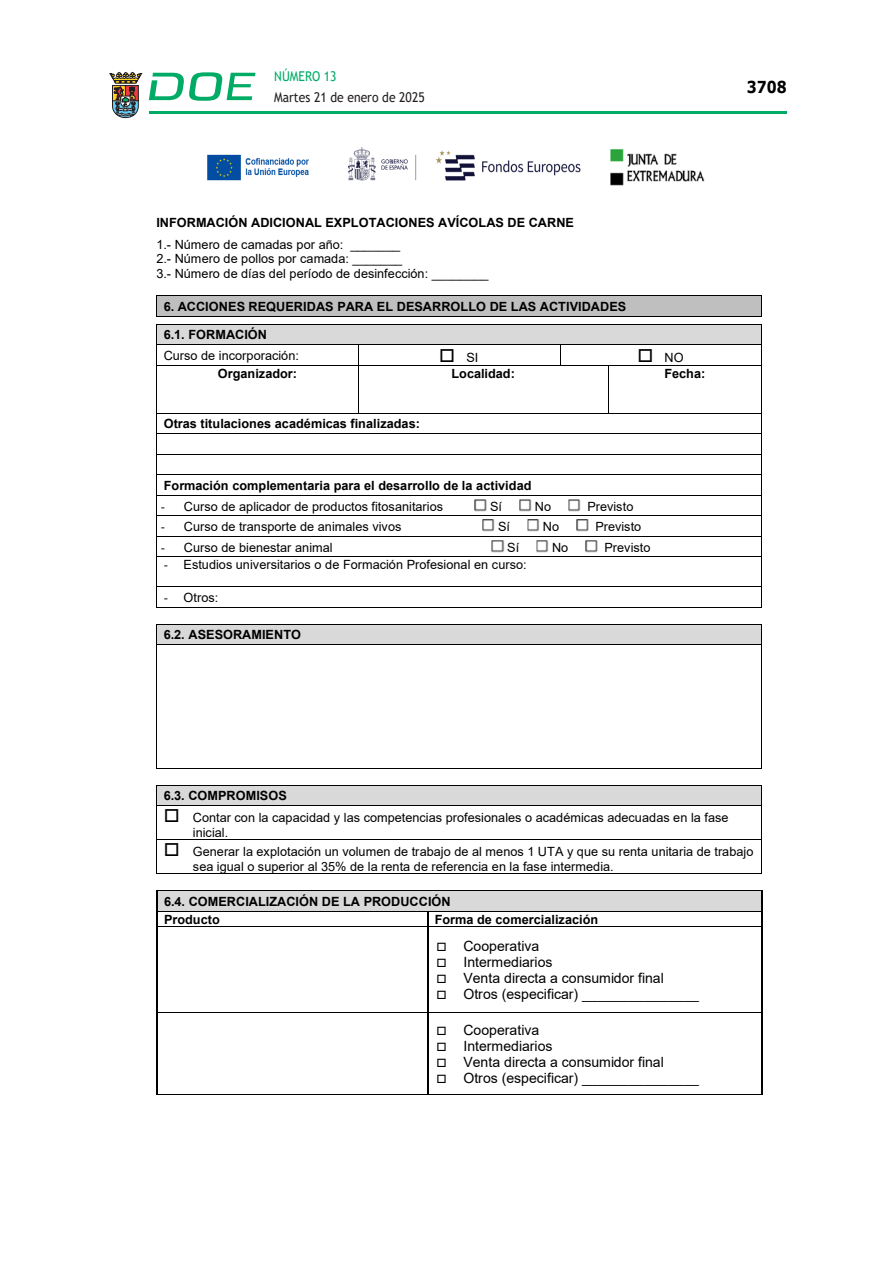
<style>
.page{position:relative;width:893px;height:1263px;background:#fff}
.page>*{position:absolute;margin:0;border:0;box-sizing:border-box;transform-origin:0 0}
.t1{font:700 16.5px "Verdana";color:#000;scale:.85 1}
.t2{font:14.1px "Arial";color:#000}
.t3{font:13.5px "Trebuchet MS";color:#231f20;scale:.9 1}
.t4{font:13.5px "Trebuchet MS";color:#00ab67;scale:.9 1}
.t5{font:12.75px/14.7px "Arial";color:#000}
.t6{font:700 12.75px/21.9px "Arial";color:#000}
.s1{font-weight:400}
.s2{font-weight:700}
.s3{font-family:"Aptos"}
</style>
<div class="page">
<hr style="left:149px;top:111px;width:638px;height:3px;background:#00ab66">
<svg style="left:109px;top:72px;width:33px;height:46px"></svg>
<svg style="left:149px;top:72px;width:106px;height:29px"></svg>
<img style="left:207px;top:147px;width:374px;height:34px">
<img style="left:610px;top:149px;width:95px;height:37px">
<div style="left:157px;top:296px;width:604px;height:20px;background:#bfbfbf"></div>
<hr style="left:157px;top:295px;width:604px;height:1px;background:#000">
<svg style="left:156px;top:295px;width:1px;height:22px"></svg>
<hr style="left:157px;top:316px;width:604px;height:1px;background:#000">
<svg style="left:761px;top:295px;width:1px;height:22px"></svg>
<div style="left:157px;top:325px;width:604px;height:19px;background:#d9d9d9"></div>
<hr style="left:157px;top:324px;width:604px;height:1px;background:#000">
<hr style="left:157px;top:344px;width:201px;height:1px;background:#000">
<hr style="left:359px;top:344px;width:201px;height:1px;background:#000">
<hr style="left:560px;top:344px;width:201px;height:1px;background:#000">
<svg style="left:156px;top:324px;width:1px;height:42px"></svg>
<hr style="left:157px;top:365px;width:201px;height:1px;background:#000">
<svg style="left:358px;top:344px;width:1px;height:22px"></svg>
<hr style="left:359px;top:365px;width:201px;height:1px;background:#000">
<svg style="left:560px;top:345px;width:1px;height:20px"></svg>
<hr style="left:560px;top:365px;width:48px;height:1px;background:#000">
<hr style="left:608px;top:365px;width:153px;height:1px;background:#000">
<svg style="left:761px;top:324px;width:1px;height:42px"></svg>
<hr style="left:156px;top:366px;width:1px;height:47px;background:#000">
<hr style="left:358px;top:366px;width:1px;height:47px;background:#000">
<hr style="left:608px;top:366px;width:1px;height:47px;background:#000">
<hr style="left:761px;top:366px;width:1px;height:47px;background:#000">
<hr style="left:157px;top:413px;width:201px;height:1px;background:#000">
<hr style="left:359px;top:413px;width:249px;height:1px;background:#000">
<hr style="left:608px;top:413px;width:153px;height:1px;background:#000">
<hr style="left:157px;top:433px;width:604px;height:1px;background:#000">
<hr style="left:157px;top:454px;width:604px;height:1px;background:#000">
<hr style="left:157px;top:474px;width:604px;height:1px;background:#000">
<hr style="left:157px;top:495px;width:604px;height:1px;background:#000">
<hr style="left:157px;top:515px;width:604px;height:1px;background:#000">
<hr style="left:157px;top:536px;width:604px;height:1px;background:#000">
<hr style="left:157px;top:556px;width:604px;height:1px;background:#000">
<hr style="left:157px;top:586px;width:604px;height:1px;background:#000">
<svg style="left:156px;top:413px;width:1px;height:195px"></svg>
<hr style="left:157px;top:607px;width:604px;height:1px;background:#000">
<svg style="left:761px;top:413px;width:1px;height:195px"></svg>
<div style="left:157px;top:624px;width:604px;height:20px;background:#d9d9d9"></div>
<hr style="left:157px;top:624px;width:604px;height:1px;background:#000">
<svg style="left:156px;top:624px;width:1px;height:21px"></svg>
<hr style="left:157px;top:644px;width:604px;height:1px;background:#000">
<svg style="left:761px;top:624px;width:1px;height:21px"></svg>
<hr style="left:156px;top:645px;width:1px;height:123px;background:#000">
<hr style="left:157px;top:768px;width:604px;height:1px;background:#000">
<hr style="left:761px;top:645px;width:1px;height:123px;background:#000">
<div style="left:157px;top:786px;width:604px;height:19px;background:#d9d9d9"></div>
<hr style="left:157px;top:785px;width:604px;height:1px;background:#000">
<svg style="left:156px;top:785px;width:1px;height:21px"></svg>
<hr style="left:157px;top:805px;width:604px;height:1px;background:#000">
<svg style="left:761px;top:785px;width:1px;height:21px"></svg>
<hr style="left:156px;top:806px;width:1px;height:33px;background:#000">
<hr style="left:761px;top:806px;width:1px;height:33px;background:#000">
<hr style="left:157px;top:839px;width:604px;height:1px;background:#000">
<hr style="left:156px;top:840px;width:1px;height:33px;background:#000">
<hr style="left:157px;top:873px;width:604px;height:1px;background:#000">
<hr style="left:761px;top:840px;width:1px;height:33px;background:#000">
<div style="left:158px;top:891px;width:603px;height:20px;background:#d9d9d9"></div>
<hr style="left:156px;top:890px;width:605px;height:1px;background:#000">
<hr style="left:156px;top:891px;width:2px;height:20px;background:#000">
<hr style="left:761px;top:891px;width:2px;height:20px;background:#000">
<hr style="left:158px;top:911px;width:269px;height:1px;background:#000">
<hr style="left:428px;top:911px;width:333px;height:1px;background:#000">
<svg style="left:156px;top:911px;width:2px;height:16px"></svg>
<hr style="left:158px;top:926px;width:269px;height:1px;background:#000">
<svg style="left:427px;top:911px;width:1px;height:16px"></svg>
<hr style="left:428px;top:926px;width:333px;height:1px;background:#000">
<svg style="left:761px;top:911px;width:2px;height:16px"></svg>
<hr style="left:156px;top:927px;width:2px;height:85px;background:#000">
<hr style="left:427px;top:927px;width:1px;height:85px;background:#000">
<hr style="left:761px;top:927px;width:2px;height:85px;background:#000">
<hr style="left:158px;top:1012px;width:269px;height:1px;background:#000">
<hr style="left:428px;top:1012px;width:333px;height:1px;background:#000">
<hr style="left:156px;top:1013px;width:2px;height:81px;background:#000">
<hr style="left:156px;top:1094px;width:271px;height:1px;background:#000">
<hr style="left:427px;top:1013px;width:1px;height:81px;background:#000">
<hr style="left:428px;top:1094px;width:333px;height:1px;background:#000">
<hr style="left:761px;top:1013px;width:2px;height:81px;background:#000">
<svg style="left:475px;top:499px;width:12px;height:12px"></svg>
<svg style="left:520px;top:499px;width:12px;height:12px"></svg>
<svg style="left:569px;top:499px;width:12px;height:12px"></svg>
<svg style="left:483px;top:520px;width:12px;height:12px"></svg>
<svg style="left:527px;top:520px;width:12px;height:12px"></svg>
<svg style="left:577px;top:520px;width:11px;height:12px"></svg>
<svg style="left:492px;top:540px;width:12px;height:12px"></svg>
<svg style="left:536px;top:540px;width:13px;height:12px"></svg>
<svg style="left:586px;top:540px;width:12px;height:12px"></svg>
<p class="t4" style="left:274px;top:67px;width:71px">NÚMERO 13</p>
<p class="t3" style="left:274px;top:88px;width:169px">Martes 21 de enero de 2025</p>
<p class="t1" style="left:747px;top:75px;width:48px">3708</p>
<p class="t6" style="left:156px;top:211px;width:419px">INFORMACIÓN ADICIONAL EXPLOTACIONES AVÍCOLAS DE CARNE<br><span class="s1">1.- Número de camadas por año: _______</span></p>
<p class="t5" style="left:156px;top:251px;width:334px">2.- Número de pollos por camada: _______<br>3.- Número de días del período de desinfección: ________</p>
<p class="t6" style="left:164px;top:295px;width:464px">6. ACCIONES REQUERIDAS PARA EL DESARROLLO DE LAS ACTIVIDADES</p>
<p class="t5" style="left:164px;top:324px;width:137px;line-height:20.5px"><span class="s2">6.1. FORMACIÓN<br></span>Curso de incorporación:</p>
<p class="t5" style="left:439px;top:350px;width:41px">□ SI</p>
<p class="t5" style="left:637px;top:350px;width:48px">□ NO</p>
<p class="t6" style="left:218px;top:362px;width:81px">Organizador:</p>
<p class="t6" style="left:451px;top:362px;width:65px">Localidad:</p>
<p class="t6" style="left:664px;top:362px;width:42px">Fecha:</p>
<p class="t6" style="left:164px;top:413px;width:258px">Otras titulaciones académicas finalizadas:</p>
<p class="t6" style="left:164px;top:474px;width:369px">Formación complementaria para el desarrollo de la actividad</p>
<p class="t5" style="left:161px;top:499px;width:284px"><span class="s3">-</span> Curso de aplicador de productos fitosanitarios</p>
<p class="t5" style="left:490px;top:499px;width:13px">Sí</p>
<p class="t5" style="left:535px;top:499px;width:18px">No</p>
<p class="t5" style="left:587px;top:499px;width:48px">Previsto</p>
<p class="t5" style="left:161px;top:519px;width:242px"><span class="s3">-</span> Curso de transporte de animales vivos</p>
<p class="t5" style="left:498px;top:519px;width:13px">Sí</p>
<p class="t5" style="left:543px;top:519px;width:18px">No</p>
<p class="t5" style="left:595px;top:519px;width:47px">Previsto</p>
<p class="t5" style="left:161px;top:540px;width:173px"><span class="s3">-</span> Curso de bienestar animal</p>
<p class="t5" style="left:507px;top:540px;width:13px">Sí</p>
<p class="t5" style="left:552px;top:540px;width:18px">No</p>
<p class="t5" style="left:605px;top:540px;width:47px">Previsto</p>
<p class="t5" style="left:164px;top:557px;width:364px"><span class="s3">-</span> Estudios universitarios o de Formación Profesional en curso:</p>
<p class="t5" style="left:164px;top:590px;width:56px"><span class="s3">-</span> Otros:</p>
<p class="t6" style="left:164px;top:624px;width:139px">6.2. ASESORAMIENTO</p>
<p class="t6" style="left:164px;top:785px;width:125px">6.3. COMPROMISOS</p>
<p class="t5" style="left:193px;top:810px;width:537px;text-indent:-29px">□ Contar con la capacidad y las competencias profesionales o académicas adecuadas en la fase inicial.</p>
<p class="t5" style="left:193px;top:844px;width:562px;text-indent:-29px">□ Generar la explotación un volumen de trabajo de al menos 1 UTA y que su renta unitaria de trabajo sea igual o superior al 35% de la renta de referencia en la fase intermedia.</p>
<p class="t6" style="left:164px;top:892px;width:288px;line-height:18px">6.4. COMERCIALIZACIÓN DE LA PRODUCCIÓN<br>Producto</p>
<p class="t6" style="left:435px;top:908px;width:165px">Forma de comercialización</p>
<p class="t2" style="left:436px;top:936px;width:104px">□ Cooperativa</p>
<p class="t2" style="left:436px;top:952px;width:118px">□ Intermediarios</p>
<p class="t2" style="left:436px;top:968px;width:229px">□ Venta directa a consumidor final</p>
<p class="t2" style="left:436px;top:984px;width:264px">□ Otros (especificar) _______________</p>
<p class="t2" style="left:436px;top:1020px;width:104px">□ Cooperativa</p>
<p class="t2" style="left:436px;top:1036px;width:118px">□ Intermediarios</p>
<p class="t2" style="left:436px;top:1052px;width:229px">□ Venta directa a consumidor final</p>
<p class="t2" style="left:436px;top:1068px;width:264px">□ Otros (especificar) _______________</p>
</div>
